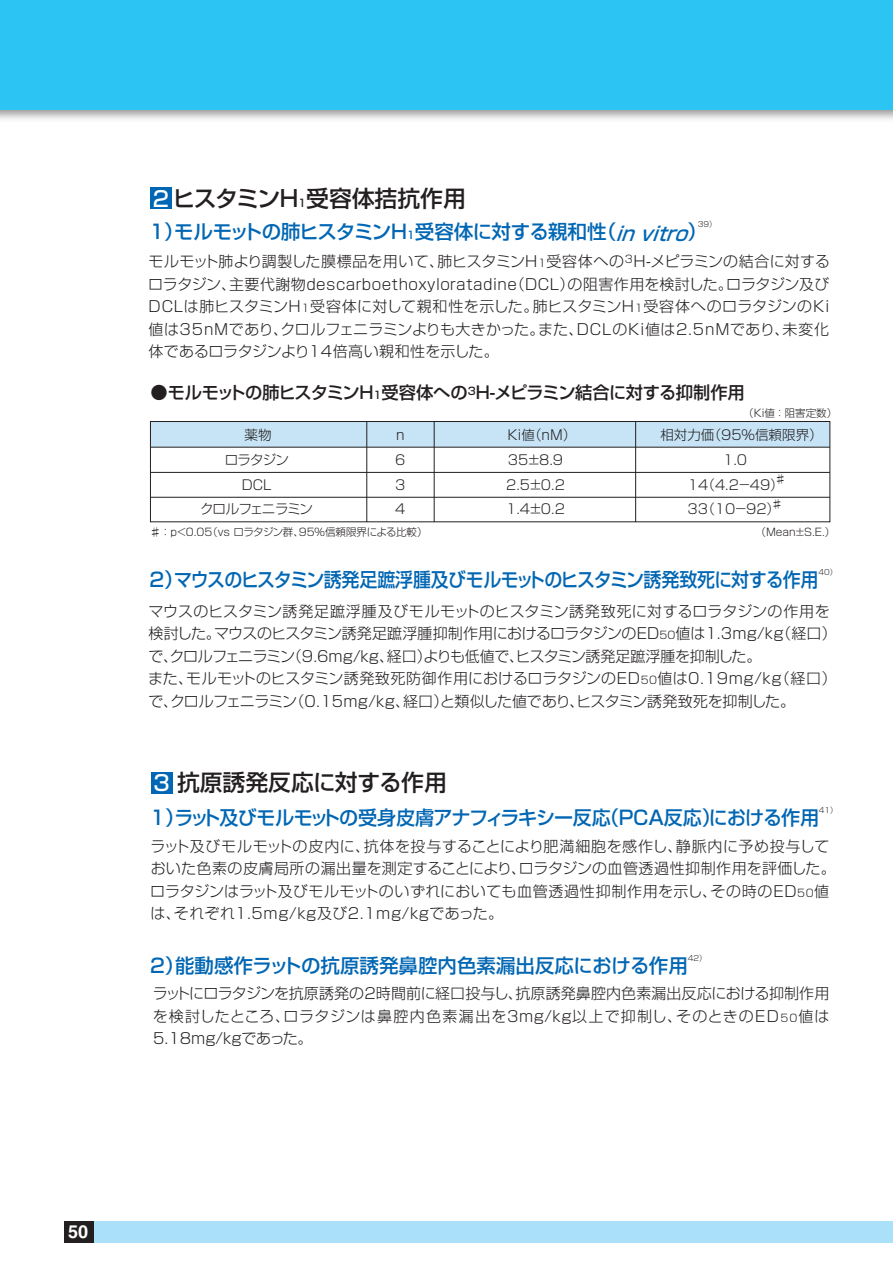
<style>
.page{position:relative;width:893px;height:1263px;background:#fff}
.page>*{position:absolute;margin:0;border:0;box-sizing:border-box;transform-origin:0 0}
.t1{font:500 22.8px "Shin Go Pro";color:#231f20}
.t2{font:500 19.5px "Shin Go Pro";letter-spacing:-.03em;color:#0166b3}
.t3{font:500 19.5px "Shin Go Pro";color:#0166b3}
.t4{font:700 18px "Helvetica";color:#fff}
.t5{font:500 17.25px "Shin Go Pro";letter-spacing:-.03em;color:#231f20}
.t6{font:300 15px/22.5px "Shin Go Pro";letter-spacing:.01em;color:#231f20;text-align:justify}
.t7{font:300 15px/22.5px "Shin Go Pro";letter-spacing:.03em;color:#231f20}
.t8{font:300 13.5px/24.6px "Shin Go Pro";color:#231f20;text-align:justify}
.t9{font:300 13.5px/24.6px "Shin Go Pro";letter-spacing:-.065em;color:#231f20;text-align:center}
.t10{font:300 10.5px "Shin Go Pro";letter-spacing:-.035em;color:#231f20}
.t11{font:300 10.5px "Shin Go Pro";color:#231f20}
.t12{font:300 7.5px "Shin Go Pro";color:#231f20}
.s1{font-size:21.3px;color:#fff}
.s2{font-size:10.5px}
.s3{font-style:italic}
</style>
<div class="page">
<img style="left:0;top:109px;width:893px;height:11px">
<div style="left:0;top:0;width:893px;height:109px;background:#2bc4f3"></div>
<div style="left:150px;top:187px;width:22px;height:22px;background:#0166b3"></div>
<div style="left:151px;top:772px;width:21px;height:21px;background:#0166b3"></div>
<div style="left:151px;top:421px;width:678px;height:26px;background:#c7e4f6"></div>
<div style="left:150px;top:421px;width:680px;height:101px;border:1px solid #231f20"></div>
<hr style="left:150px;top:447px;width:680px;height:1px;background:#231f20">
<hr style="left:150px;top:472px;width:680px;height:1px;background:#231f20">
<hr style="left:150px;top:497px;width:680px;height:1px;background:#231f20">
<hr style="left:367px;top:422px;width:1px;height:100px;background:#231f20">
<hr style="left:434px;top:422px;width:1px;height:100px;background:#231f20">
<hr style="left:635px;top:422px;width:1px;height:100px;background:#231f20">
<div style="left:93px;top:1221px;width:800px;height:21px;background:#aae0f9"></div>
<div style="left:64px;top:1221px;width:30px;height:21px;background:#231f20"></div>
<h1 class="t1" style="left:153px;top:180px;width:315px"><span class="s1">2</span> ヒスタミンH<span class="s2">1</span>受容体拮抗作用</h1>
<h2 class="t2" style="left:149px;top:216px;width:548px">1）モルモットの肺ヒスタミンH<span class="s2">1</span>受容体に対する親和性（<span class="s3">invitro</span></h2>
<h2 class="t2" style="left:687px;top:216px;width:21px">）</h2>
<p class="t12" style="left:698px;top:218px;width:20px">39）</p>
<p class="t6" style="left:148px;top:248px;width:683px">モルモット肺より調製した膜標品を用いて、肺ヒスタミンH<span class="s2">1</span>受容体への<sup>3</sup>H-メピラミンの結合に対するロラタジン、主要代謝物descarboethoxyloratadine（DCL）の阻害作用を検討した。ロラタジン及びDCLは肺ヒスタミンH<span class="s2">1</span>受容体に対して親和性を示した。肺ヒスタミンH<span class="s2">1</span>受容体へのロラタジンのKi値は35nMであり、クロルフェニラミンよりも大きかった。また、DCLのKi値は2.5nMであり、未変化体であるロラタジンより14倍高い親和性を示した。</p>
<p class="t5" style="left:151px;top:378px;width:596px">●モルモットの肺ヒスタミンH<span class="s2">1</span>受容体への<sup>3</sup>H-メピラミン結合に対する抑制作用</p>
<p class="t8" style="left:245px;top:420px;width:28px">薬物</p>
<p class="t8" style="left:396px;top:420px;width:10px">n</p>
<p class="t8" style="left:508px;top:420px;width:70px">Ki値（nM）</p>
<p class="t8" style="left:660px;top:420px;width:164px">相対力価（95％信頼限界）</p>
<p class="t9" style="left:200px;top:446px;width:114px">ロラタジン<br>DCL<br>クロルフェニラミン</p>
<p class="t8" style="left:395px;top:446px;width:12px">6<br>3<br>4</p>
<p class="t8" style="left:506px;top:446px;width:60px;text-align:left">35±8.9<br>2.5±0.2<br>1.4±0.2</p>
<p class="t8" style="left:688px;top:446px;width:98px;text-align:center">1.0<br>14（4.2－49）<br>33（10－92）</p>
<p class="t10" style="left:150px;top:523px;width:279px">♯ ：p＜0.05（vs ロラタジン群、95％信頼限界による比較）</p>
<p class="t11" style="left:755px;top:523px;width:81px">（Mean±S.E.）</p>
<p class="t11" style="left:743px;top:405px;width:95px">（Ki値 ：阻害定数）</p>
<p class="t11" style="left:775px;top:471px;width:12px">♯</p>
<p class="t11" style="left:772px;top:495px;width:12px">♯</p>
<h2 class="t2" style="left:149px;top:564px;width:671px">2）マウスのヒスタミン誘発足蹠浮腫及びモルモットのヒスタミン誘発致死に対する作用</h2>
<p class="t12" style="left:818px;top:566px;width:20px">40）</p>
<p class="t6" style="left:148px;top:598px;width:690px;text-align:left">マウスのヒスタミン誘発足蹠浮腫及びモルモットのヒスタミン誘発致死に対するロラタジンの作用を検討した。マウスのヒスタミン誘発足蹠浮腫抑制作用におけるロラタジンのED<span class="s2">50</span>値は1.3mg/kg（経口）で、クロルフェニラミン（9.6mg/kg、経口）よりも低値で、ヒスタミン誘発足蹠浮腫を抑制した。<br>また、モルモットのヒスタミン誘発致死防御作用におけるロラタジンのED<span class="s2">50</span>値は0.19mg/kg（経口）で、クロルフェニラミン（0.15mg/kg、経口）と類似した値であり、ヒスタミン誘発致死を抑制した。</p>
<h1 class="t1" style="left:154px;top:764px;width:295px"><span class="s1">3</span> 抗原誘発反応に対する作用</h1>
<h2 class="t2" style="left:150px;top:801px;width:670px">1）ラット及びモルモットの受身皮膚アナフィラキシー反応（PCA反応）における作用</h2>
<p class="t12" style="left:819px;top:804px;width:20px">41）</p>
<p class="t7" style="left:150px;top:833px;width:687px">ラット及びモルモットの皮内に、抗体を投与することにより肥満細胞を感作し、静脈内に予め投与しておいた色素の皮膚局所の漏出量を測定することにより、ロラタジンの血管透過性抑制作用を評価した。ロラタジンはラット及びモルモットのいずれにおいても血管透過性抑制作用を示し、その時のED<span class="s2">50</span>値は、それぞれ1.5mg/kg及び2.1mg/kgであった。</p>
<h2 class="t3" style="left:150px;top:950px;width:539px">2）能動感作ラットの抗原誘発鼻腔内色素漏出反応における作用</h2>
<p class="t12" style="left:688px;top:952px;width:20px">42）</p>
<p class="t6" style="left:153px;top:980px;width:678px">ラットにロラタジンを抗原誘発の2時間前に経口投与し、抗原誘発鼻腔内色素漏出反応における抑制作用を検討したところ、ロラタジンは鼻腔内色素漏出を3mg/kg以上で抑制し、そのときのED<span class="s2">50</span>値は5.18mg/kgであった。</p>
<p class="t4" style="left:68px;top:1221px;width:22px">50</p>
</div>
